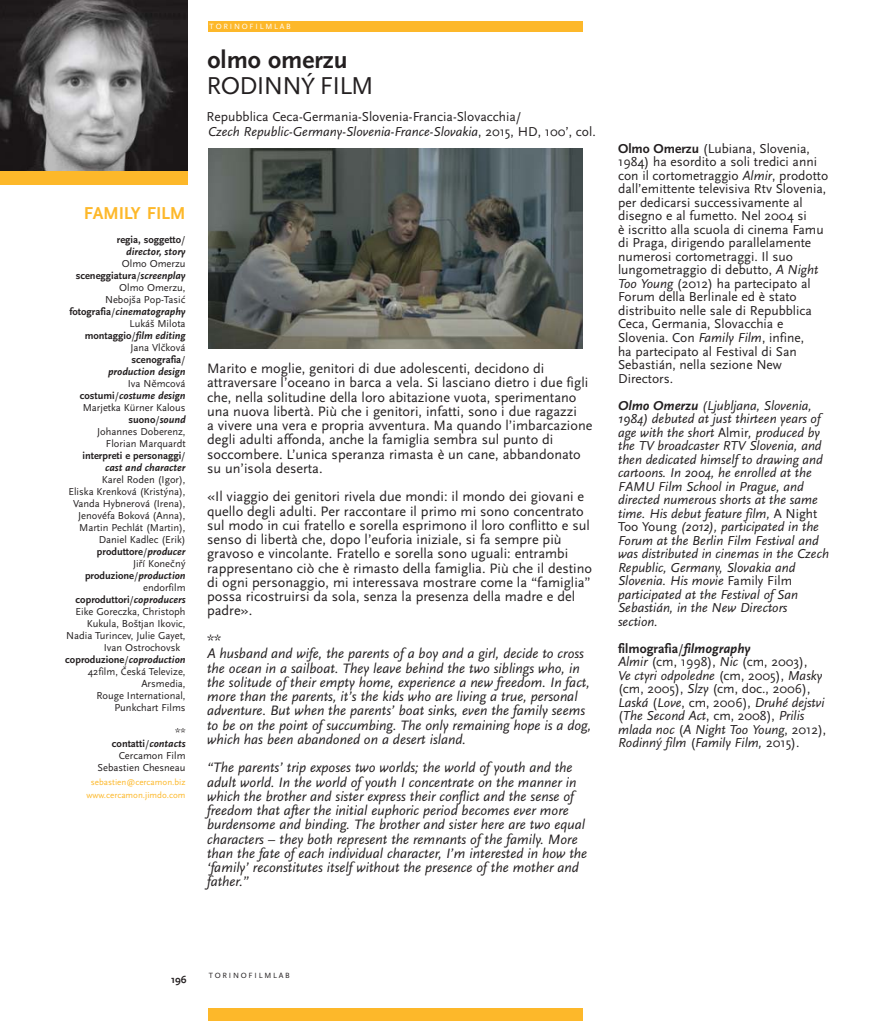
<style>
.page{position:relative;width:893px;height:1021px;background:#fff}
.page>*{position:absolute;margin:0;border:0;box-sizing:border-box;transform-origin:0 0}
.t1{font:25.5px "Scala Sans";letter-spacing:-.03em;color:#231f20}
.t2{font:700 25.5px "Scala Sans";color:#231f20}
.t3{font:700 18px "Scala Sans";letter-spacing:-.015em;color:#fdb82a}
.t4{font:14.25px/14.2px "Scala Sans";color:#231f20}
.t5{font:italic 14.25px/14.2px "Scala Sans";color:#231f20}
.t6{font:italic 13.5px/13.5px "Scala Sans";color:#231f20}
.t7{font:13.5px/13.5px "Scala Sans";color:#231f20}
.t8{font:10.5px/12px "Scala Sans";color:#231f20;text-align:right}
.t9{font:700 10.5px/12px "Scala Sans";color:#231f20;text-align:right}
.t10{font:9px/13.5px "Scala Sans";color:#fdb82a;text-align:center}
.t11{font:7.8px "Scala Sans";letter-spacing:.23em;color:#fff}
.t12{font:7.8px "Scala Sans";letter-spacing:.23em;color:#231f20}
.s1{font-family:"Candara"}
.s2{font-style:normal}
.s3{font-weight:400}
.s4{font-style:italic}
.s5{font-weight:700}
.s6{font-weight:700;font-style:italic}
.s7{font-weight:700;font-style:normal}
</style>
<div class="page">
<div style="left:208px;top:1008px;width:375px;height:12px;background:#fdb82a"></div>
<div style="left:208px;top:21px;width:375px;height:11px;background:#fdb82a"></div>
<div style="left:0;top:171px;width:187px;height:14px;background:#fdb82a"></div>
<img style="left:0;top:0;width:187px;height:171px">
<img style="left:208px;top:148px;width:375px;height:200px">
<p class="t11" style="left:210px;top:23px;width:83px">TORINOFILMLAB</p>
<h1 class="t2" style="left:207px;top:49px;width:142px">olmo omerzu</h1>
<h1 class="t1" style="left:207px;top:75px;width:168px">RODINN<span class="s1">Ý</span> FILM</h1>
<p class="t7" style="left:207px;top:111px;width:316px">Repubblica Ceca-Germania-Slovenia-Francia-Slovacchia/</p>
<p class="t6" style="left:208px;top:126px;width:389px">Czech Republic-Germany-Slovenia-France-Slovakia<span class="s2">, 2015, HD, 100’, col.</span></p>
<p class="t3" style="left:84px;top:206px;width:103px">FAMILY FILM</p>
<p class="t9" style="left:117px;top:234px;width:70px">regia, soggetto<span class="s3">/ </span><span class="s4">director, story</span></p>
<p class="t8" style="left:69px;top:258px;width:118px">Olmo Omerzu <span class="s5">sceneggiatura</span>/<span class="s6">screenplay<br></span>Olmo Omerzu,<br>Neboj<span class="s1">š</span>a Pop-Tasi<span class="s1">ć </span><span class="s5">fotografia</span>/<span class="s6">cinematography<br></span>Luká<span class="s1">š</span> Milota <span class="s5">montaggio</span>/<span class="s6">film editing<br></span>Jana Vl<span class="s1">č</span>ková<br><span class="s5">scenografia</span>/<br><span class="s6">production design<br></span>Iva N<span class="s1">ě</span>mcová <span class="s5">costumi</span>/<span class="s6">costume design<br></span>Marjetka Kürner Kalous <span class="s5">suono</span>/<span class="s6">sound<br></span>Johannes Doberenz,<br>Florian Marquardt <span class="s5">interpreti e personaggi</span>/ <span class="s6">cast and character</span></p>
<p class="t8" style="left:102px;top:474px;width:85px">Karel Roden (Igor),</p>
<p class="t8" style="left:68px;top:486px;width:119px">Eliska Krenková (Krist<span class="s1">ý</span>na),</p>
<p class="t8" style="left:73px;top:498px;width:114px">Vanda Hybnerová (Irena),</p>
<p class="t8" style="left:78px;top:510px;width:109px">Jenovéfa Boková (Anna),</p>
<p class="t8" style="left:79px;top:522px;width:108px">Martin Pechlát (Martin),</p>
<p class="t8" style="left:99px;top:534px;width:88px">Daniel Kadlec (Erik)</p>
<p class="t9" style="left:97px;top:546px;width:90px">produttore<span class="s3">/</span><span class="s4">producer</span></p>
<p class="t8" style="left:133px;top:558px;width:54px">Ji<span class="s1">ř</span>í Kone<span class="s1">č</span>n<span class="s1">ý</span></p>
<p class="t9" style="left:85px;top:570px;width:102px">produzione<span class="s3">/</span><span class="s4">production</span></p>
<p class="t8" style="left:143px;top:582px;width:44px">endorfilm</p>
<p class="t9" style="left:76px;top:594px;width:111px">coproduttori<span class="s3">/</span><span class="s4">coproducers</span></p>
<p class="t8" style="left:76px;top:606px;width:112px">Eike Goreczka, Christoph</p>
<p class="t8" style="left:87px;top:618px;width:100px">Kukula, Bo<span class="s1">š</span>tjan Ikovic,</p>
<p class="t8" style="left:66px;top:630px;width:121px">Nadia Turincev, Julie Gayet,</p>
<p class="t8" style="left:104px;top:642px;width:78px">Ivan Ostrochovsk</p>
<p class="t9" style="left:65px;top:654px;width:122px">coproduzione<span class="s3">/</span><span class="s4">coproduction</span></p>
<p class="t8" style="left:88px;top:666px;width:99px">42film, <span class="s1">Č</span>eská Televize,</p>
<p class="t8" style="left:141px;top:678px;width:46px">Arsmedia,</p>
<p class="t8" style="left:96px;top:690px;width:91px">Rouge International,</p>
<p class="t8" style="left:114px;top:702px;width:73px">Punkchart Films</p>
<p class="t8" style="left:98px;top:726px;width:90px">**<br><span class="s5">contatti</span>/<span class="s6">contacts<br></span>Cercamon Film<br>Sebastien Chesneau</p>
<p class="t10" style="left:87px;top:775px;width:101px">sebastien@cercamon.biz www.cercamon.jimdo.com</p>
<p class="t4" style="left:207px;top:362px;width:387px">Marito e moglie, genitori di due adolescenti, decidono di attraversare l’oceano in barca a vela. Si lasciano dietro i due figli che, nella solitudine della loro abitazione vuota, sperimentano una nuova libertà. Più che i genitori, infatti, sono i due ragazzi<br>a vivere una vera e propria avventura. Ma quando l’imbarcazione degli adulti affonda, anche la famiglia sembra sul punto di soccombere. L’unica speranza rimasta è un cane, abbandonato su un’isola deserta.</p>
<p class="t4" style="left:207px;top:491px;width:386px">«Il viaggio dei genitori rivela due mondi: il mondo dei giovani e quello degli adulti. Per raccontare il primo mi sono concentrato sul modo in cui fratello e sorella esprimono il loro conflitto e sul senso di libertà che, dopo l’euforia iniziale, si fa sempre più gravoso e vincolante. Fratello e sorella sono uguali: entrambi rappresentano ciò che è rimasto della famiglia. Più che il destino di ogni personaggio, mi interessava mostrare come la “famiglia” possa ricostruirsi da sola, senza la presenza della madre e del padre».</p>
<p class="t4" style="left:207px;top:633px;width:16px">**</p>
<p class="t5" style="left:207px;top:647px;width:386px">A husband and wife, the parents of a boy and a girl, decide to cross the ocean in a sailboat. They leave behind the two siblings who, in the solitude of their empty home, experience a new freedom. In fact, more than the parents, it’s the kids who are living a true, personal adventure. But when the parents’ boat sinks, even the family seems to be on the point of succumbing. The only remaining hope is a dog, which has been abandoned on a desert island.</p>
<p class="t5" style="left:207px;top:761px;width:382px">“The parents’ trip exposes two worlds; the world of youth and the adult world. In the world of youth I concentrate on the manner in which the brother and sister express their conflict and the sense of freedom that after the initial euphoric period becomes ever more burdensome and binding. The brother and sister here are two equal characters – they both represent the remnants of the family. More than the fate of each individual character, I’m interested in how the ‘family’ reconstitutes itself without the presence of the mother and father.”</p>
<p class="t7" style="left:618px;top:143px;width:212px"><span class="s5">Olmo Omerzu</span> (Lubiana, Slovenia, 1984) ha esordito a soli tredici anni con il cortometraggio <span class="s4">Almir</span>, prodotto dall’emittente televisiva Rtv Slovenia, per dedicarsi successivamente al disegno e al fumetto. Nel 2004 si<br>è iscritto alla scuola di cinema Famu di Praga, dirigendo parallelamente numerosi cortometraggi. Il suo lungometraggio di debutto, <span class="s4">A Night Too Young</span> (2012) ha partecipato al Forum della Berlinale ed è stato distribuito nelle sale di Repubblica Ceca, Germania, Slovacchia e Slovenia. Con <span class="s4">Family Film</span>, infine,<br>ha partecipato al Festival di San Sebastián, nella sezione New Directors.</p>
<p class="t6" style="left:618px;top:399px;width:212px"><span class="s5">Olmo Omerzu</span> (Ljubljana, Slovenia, 1984) debuted at just thirteen years of age with the short <span class="s2">Almir</span>, produced by the TV broadcaster RTV Slovenia, and then dedicated himself to drawing and cartoons. In 2004, he enrolled at the FAMU Film School in Prague, and directed numerous shorts at the same time. His debut feature film, <span class="s2">A Night Too Young</span> (2012), participated in the Forum at the Berlin Film Festival and was distributed in cinemas in the Czech Republic, Germany, Slovakia and Slovenia. His movie <span class="s2">Family Film </span>participated at the Festival of San Sebastián, in the New Directors section.</p>
<p class="t6" style="left:618px;top:642px;width:210px"><span class="s7">filmografia</span><span class="s2">/</span><span class="s5">filmography<br></span>Almir <span class="s2">(cm, 1998),</span> Nic <span class="s2">(cm, 2003),<br></span>Ve ctyri odpoledne <span class="s2">(cm, 2005),</span> Masky <span class="s2">(cm, 2005),</span> Slzy <span class="s2">(cm, doc., 2006), </span>Laská <span class="s2">(</span>Love<span class="s2">, cm, 2006),</span> Druhé dejstvi <span class="s2">(</span>The Second Act<span class="s2">, cm, 2008),</span> Prilis mlada noc <span class="s2">(</span>A Night Too Young<span class="s2">, 2012), </span>Rodinn<span class="s1">ý</span> film <span class="s2">(</span>Family Film, <span class="s2">2015).</span></p>
<p class="t9" style="left:171px;top:973px;width:17px">196</p>
<p class="t12" style="left:209px;top:972px;width:83px">TORINOFILMLAB</p>
</div>
